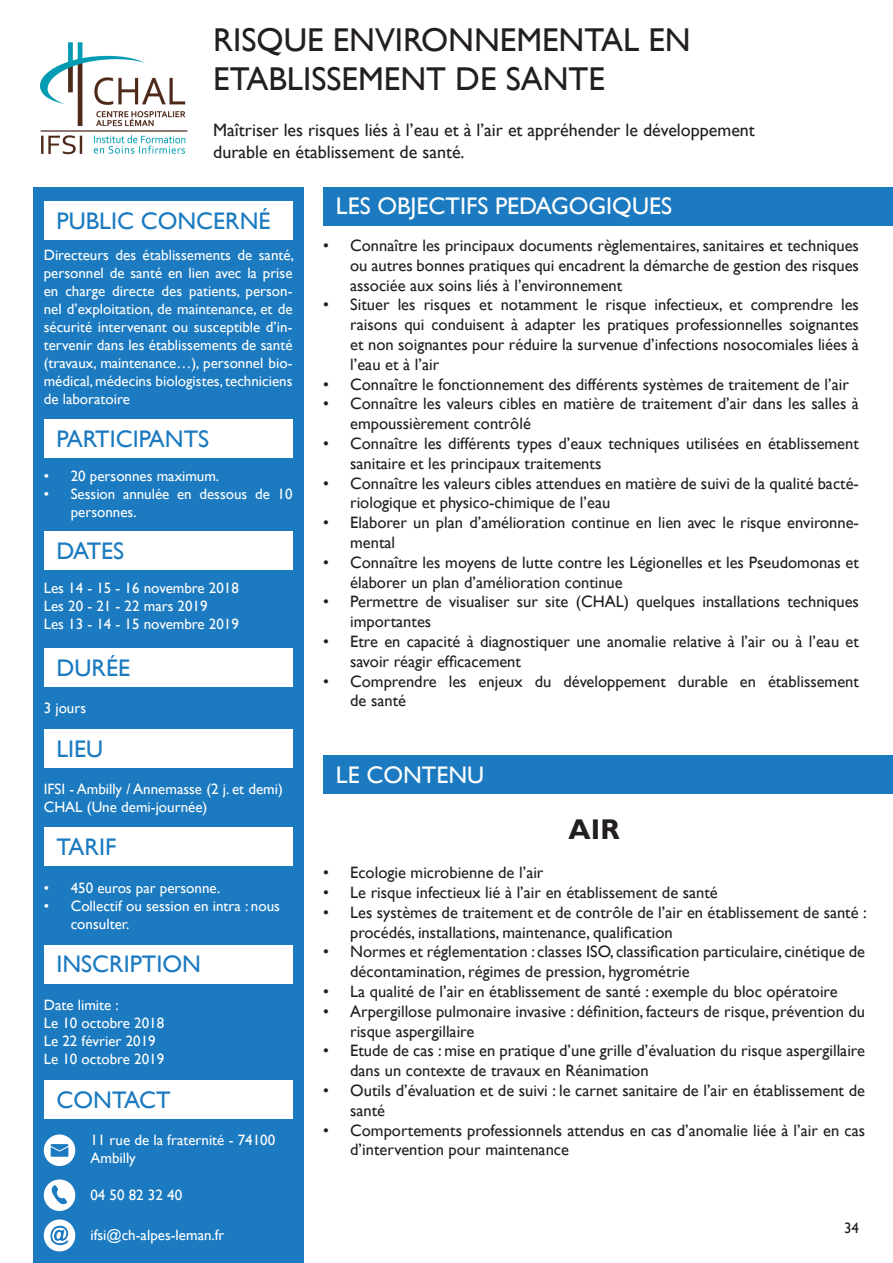
<style>
.page{position:relative;width:893px;height:1263px;background:#fff}
.page>*{position:absolute;margin:0;border:0;box-sizing:border-box;transform-origin:0 0}
.t1{font:33px "Gill Sans";color:#231f20}
.t2{font:700 28.5px "Gill Sans";color:#231f20}
.t3{font:24px "Gill Sans";color:#1b7ac0}
.t4{font:24px "Gill Sans";color:#fff}
.t5{font:18px "Gill Sans";color:#231f20}
.t6{font:16.5px/19.8px "Gill Sans";color:#231f20}
.t7{font:15px/18px "Gill Sans";color:#fff}
.t8{font:15px "Gill Sans";color:#231f20}
</style>
<div class="page">
<div style="left:323px;top:187px;width:570px;height:38px;background:#1b7ac0"></div>
<div style="left:323px;top:755px;width:570px;height:39px;background:#1b7ac0"></div>
<div style="left:33px;top:187px;width:271px;height:1076px;background:#1b7ac0"></div>
<div style="left:44px;top:201px;width:248px;height:39px;background:#fff"></div>
<div style="left:44px;top:531px;width:248px;height:39px;background:#fff"></div>
<div style="left:44px;top:648px;width:248px;height:39px;background:#fff"></div>
<div style="left:44px;top:729px;width:248px;height:39px;background:#fff"></div>
<div style="left:44px;top:828px;width:248px;height:38px;background:#fff"></div>
<div style="left:44px;top:945px;width:248px;height:38px;background:#fff"></div>
<div style="left:44px;top:1080px;width:248px;height:38px;background:#fff"></div>
<div style="left:44px;top:419px;width:248px;height:39px;background:#fff"></div>
<svg style="left:43px;top:1179px;width:33px;height:32px"></svg>
<div style="left:44px;top:1134px;width:31px;height:32px;background:#fff;border-radius:50%"></div>
<svg style="left:51px;top:1144px;width:17px;height:13px"></svg>
<div style="left:44px;top:1219px;width:31px;height:32px;background:#fff;border-radius:50%"></div>
<svg style="left:50px;top:1225px;width:19px;height:20px"></svg>
<img style="left:40px;top:42px;width:148px;height:113px">
<p class="t1" style="left:213px;top:20px;width:479px">RISQUE ENVIRONNEMENTAL EN</p>
<p class="t1" style="left:213px;top:60px;width:393px">ETABLISSEMENT DE SANTE</p>
<p class="t5" style="left:213px;top:120px;width:543px">Maîtriser les risques liés à l’eau et à l’air et appréhender le développement</p>
<p class="t5" style="left:213px;top:141px;width:253px">durable en établissement de santé.</p>
<p class="t3" style="left:57px;top:207px;width:215px">PUBLIC CONCERNÉ</p>
<p class="t7" style="left:44px;top:246px;width:252px;text-align:justify">Directeurs des établissements de santé, personnel de santé en lien avec la prise en charge directe des patients, person&shy;nel d’exploitation, de maintenance, et de sécurité intervenant ou susceptible d’in&shy;tervenir dans les établissements de santé (travaux, maintenance…), personnel bio&shy;médical, médecins biologistes, techniciens de laboratoire</p>
<p class="t3" style="left:57px;top:425px;width:154px">PARTICIPANTS</p>
<p class="t7" style="left:44px;top:467px;width:177px">• 20 personnes maximum.</p>
<p class="t7" style="left:71px;top:485px;width:223px;text-indent:-27px">• Session annulée en dessous de 10 personnes.</p>
<p class="t3" style="left:57px;top:537px;width:69px">DATES</p>
<p class="t7" style="left:44px;top:579px;width:197px">Les 14 - 15 - 16 novembre 2018</p>
<p class="t7" style="left:44px;top:597px;width:165px">Les 20 - 21 - 22 mars 2019</p>
<p class="t7" style="left:44px;top:615px;width:197px">Les 13 - 14 - 15 novembre 2019</p>
<p class="t3" style="left:57px;top:654px;width:75px">DURÉE</p>
<p class="t7" style="left:44px;top:699px;width:44px">3 jours</p>
<p class="t3" style="left:57px;top:735px;width:48px">LIEU</p>
<p class="t7" style="left:44px;top:780px;width:241px">IFSI - Ambilly / Annemasse (2 j. et demi)</p>
<p class="t7" style="left:44px;top:798px;width:165px">CHAL (Une demi-journée)</p>
<p class="t3" style="left:57px;top:833px;width:61px">TARIF</p>
<p class="t7" style="left:44px;top:879px;width:178px">• 450 euros par personne.</p>
<p class="t7" style="left:71px;top:897px;width:211px;text-indent:-27px">• Collectif ou session en intra : nous consulter.</p>
<p class="t3" style="left:57px;top:950px;width:146px">INSCRIPTION</p>
<p class="t7" style="left:44px;top:996px;width:77px">Date limite :</p>
<p class="t7" style="left:44px;top:1014px;width:122px">Le 10 octobre 2018</p>
<p class="t7" style="left:44px;top:1032px;width:113px">Le 22 février 2019</p>
<p class="t7" style="left:44px;top:1050px;width:122px">Le 10 octobre 2019</p>
<p class="t3" style="left:57px;top:1085px;width:116px">CONTACT</p>
<p class="t7" style="left:90px;top:1131px;width:186px">11 rue de la fraternité - 74100</p>
<p class="t7" style="left:90px;top:1149px;width:47px">Ambilly</p>
<p class="t7" style="left:90px;top:1186px;width:93px">04 50 82 32 40</p>
<p class="t7" style="left:90px;top:1226px;width:136px">ifsi@ch-alpes-leman.fr</p>
<p class="t4" style="left:336px;top:192px;width:338px">LES OBJECTIFS PEDAGOGIQUES</p>
<p class="t6" style="left:350px;top:236px;width:510px;text-align:justify;text-indent:-27px">• Connaître les principaux documents règlementaires, sanitaires et techniques ou autres bonnes pratiques qui encadrent la démarche de gestion des risques associée aux soins liés à l’environnement</p>
<p class="t6" style="left:350px;top:295px;width:510px;text-align:justify;text-indent:-27px">• Situer les risques et notamment le risque infectieux, et comprendre les raisons qui conduisent à adapter les pratiques professionnelles soignantes et non soignantes pour réduire la survenue d’infections nosocomiales liées à l’eau et à l’air</p>
<p class="t6" style="left:323px;top:374px;width:527px">• Connaître le fonctionnement des différents systèmes de traitement de l’air</p>
<p class="t6" style="left:350px;top:394px;width:510px;text-indent:-27px">• Connaître les valeurs cibles en matière de traitement d’air dans les salles à empoussièrement contrôlé</p>
<p class="t6" style="left:350px;top:434px;width:510px;text-indent:-27px">• Connaître les différents types d’eaux techniques utilisées en établissement sanitaire et les principaux traitements</p>
<p class="t6" style="left:350px;top:473px;width:510px;text-indent:-27px">• Connaître les valeurs cibles attendues en matière de suivi de la qualité bacté&shy;riologique et physico-chimique de l’eau</p>
<p class="t6" style="left:350px;top:513px;width:510px;text-indent:-27px">• Elaborer un plan d’amélioration continue en lien avec le risque environne&shy;mental</p>
<p class="t6" style="left:350px;top:553px;width:510px;text-indent:-27px">• Connaître les moyens de lutte contre les Légionelles et les Pseudomonas et élaborer un plan d’amélioration continue</p>
<p class="t6" style="left:350px;top:592px;width:510px;text-indent:-27px">• Permettre de visualiser sur site (CHAL) quelques installations techniques importantes</p>
<p class="t6" style="left:350px;top:632px;width:510px;text-indent:-27px">• Etre en capacité à diagnostiquer une anomalie relative à l’air ou à l’eau et savoir réagir efficacement</p>
<p class="t6" style="left:350px;top:671px;width:510px;text-indent:-27px">• Comprendre les enjeux du développement durable en établissement de santé</p>
<p class="t4" style="left:336px;top:761px;width:150px">LE CONTENU</p>
<p class="t2" style="left:569px;top:812px;width:53px">AIR</p>
<p class="t6" style="left:323px;top:863px;width:222px">• Ecologie microbienne de l’air</p>
<p class="t6" style="left:323px;top:883px;width:396px">• Le risque infectieux lié à l’air en établissement de santé</p>
<p class="t6" style="left:350px;top:902px;width:518px;text-indent:-27px">• Les systèmes de traitement et de contrôle de l’air en établissement de santé : procédés, installations, maintenance, qualification</p>
<p class="t6" style="left:350px;top:942px;width:516px;text-indent:-27px">• Normes et réglementation : classes ISO, classification particulaire, cinétique de décontamination, régimes de pression, hygrométrie</p>
<p class="t6" style="left:323px;top:982px;width:516px">• La qualité de l’air en établissement de santé : exemple du bloc opératoire</p>
<p class="t6" style="left:350px;top:1001px;width:516px;text-indent:-27px">• Arpergillose pulmonaire invasive : définition, facteurs de risque, prévention du risque aspergillaire</p>
<p class="t6" style="left:350px;top:1041px;width:516px;text-indent:-27px">• Etude de cas : mise en pratique d’une grille d’évaluation du risque aspergillaire dans un contexte de travaux en Réanimation</p>
<p class="t6" style="left:350px;top:1081px;width:516px;text-indent:-27px">• Outils d’évaluation et de suivi : le carnet sanitaire de l’air en établissement de santé</p>
<p class="t6" style="left:350px;top:1120px;width:516px;text-indent:-27px">• Comportements professionnels attendus en cas d’anomalie liée à l’air en cas d’intervention pour maintenance</p>
<p class="t8" style="left:844px;top:1219px;width:16px">34</p>
</div>
